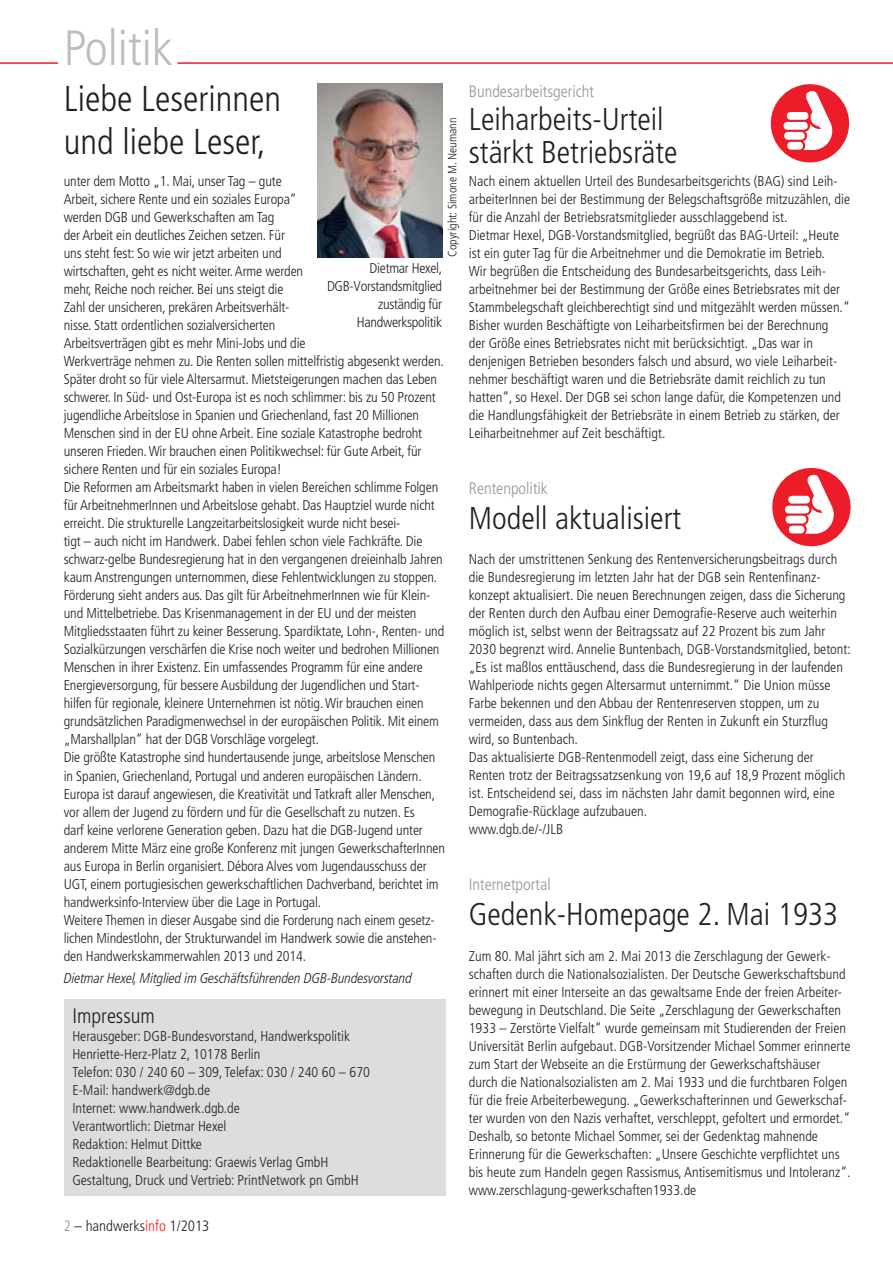
<style>
.page{position:relative;width:893px;height:1263px;background:#fff}
.page>*{position:absolute;margin:0;border:0;box-sizing:border-box;transform-origin:0 0}
.t1{font:300 condensed 49.5px "Frutiger LT Std";color:#bbbdc0}
.t2{font:300 condensed 36px/43.2px "Frutiger LT Std";color:#231f20}
.t3{font:300 condensed 31.5px/33px "Frutiger LT Std";color:#231f20}
.t4{font:300 condensed 21px "Frutiger LT Std";color:#231f20}
.t5{font:300 condensed 16.5px "Frutiger LT Std";color:#939598}
.t6{font:300 condensed 15px "Frutiger LT Std";color:#231f20}
.t7{font:300 condensed 14.25px/18px "Frutiger LT Std";color:#231f20}
.t8{font:300 condensed 14.25px/18px "Frutiger LT Std";letter-spacing:-.02em;color:#231f20;text-align:right}
.t9{font:italic 300 condensed 14.25px "Frutiger LT Pro";letter-spacing:-.01em;color:#231f20}
.t10{font:300 condensed 12px "Frutiger LT Std";color:#231f20}
.s1{color:#939598}
.s2{color:#ed1c29}
</style>
<div class="page">
<hr style="left:178px;top:62px;width:715px;height:2px;background:#ed1c29">
<hr style="left:0;top:62px;width:58px;height:2px;background:#ed1c29">
<img style="left:317px;top:84px;width:125px;height:173px">
<div style="left:64px;top:999px;width:381px;height:196px;background:#dcddde"></div>
<div style="left:771px;top:84px;width:78px;height:78px;background:#ed1c29;border-radius:50%"></div>
<svg style="left:784px;top:89px;width:48px;height:61px"></svg>
<div style="left:772px;top:468px;width:79px;height:78px;background:#ed1c29;border-radius:50%"></div>
<svg style="left:785px;top:473px;width:49px;height:61px"></svg>
<h1 class="t1" style="left:64px;top:24px;width:111px">Politik</h1>
<h2 class="t2" style="left:64px;top:79px;width:219px">Liebe Leserinnen und liebe Leser,</h2>
<p class="t7" style="left:64px;top:173px;width:383px">unter dem Motto „1. Mai, unser Tag – gute<br>Arbeit, sichere Rente und ein soziales Europa“<br>werden DGB und Gewerkschaften am Tag<br>der Arbeit ein deutliches Zeichen setzen. Für<br>uns steht fest: So wie wir jetzt arbeiten und<br>wirtschaften, geht es nicht weiter. Arme werden<br>mehr, Reiche noch reicher. Bei uns steigt die<br>Zahl der unsicheren, prekären Arbeitsverhält-<br>nisse. Statt ordentlichen sozialversicherten<br>Arbeitsverträgen gibt es mehr Mini-Jobs und die<br>Werkverträge nehmen zu. Die Renten sollen mittelfristig abgesenkt werden.<br>Später droht so für viele Altersarmut. Mietsteigerungen machen das Leben schwerer. In Süd- und Ost-Europa ist es noch schlimmer: bis zu 50 Prozent jugendliche Arbeitslose in Spanien und Griechenland, fast 20 Millionen Menschen sind in der EU ohne Arbeit. Eine soziale Katastrophe bedroht unseren Frieden. Wir brauchen einen Politikwechsel: für Gute Arbeit, für sichere Renten und für ein soziales Europa!<br>Die Reformen am Arbeitsmarkt haben in vielen Bereichen schlimme Folgen für ArbeitnehmerInnen und Arbeitslose gehabt. Das Hauptziel wurde nicht erreicht. Die strukturelle Langzeitarbeitslosigkeit wurde nicht besei-<br>tigt – auch nicht im Handwerk. Dabei fehlen schon viele Fachkräfte. Die schwarz-gelbe Bundesregierung hat in den vergangenen dreieinhalb Jahren kaum Anstrengungen unternommen, diese Fehlentwicklungen zu stoppen.<br>Förderung sieht anders aus. Das gilt für ArbeitnehmerInnen wie für Klein&shy;und Mittelbetriebe. Das Krisenmanagement in der EU und der meisten Mitgliedsstaaten führt zu keiner Besserung. Spardiktate, Lohn-, Renten- und Sozialkürzungen verschärfen die Krise noch weiter und bedrohen Millionen Menschen in ihrer Existenz. Ein umfassendes Programm für eine andere Energieversorgung, für bessere Ausbildung der Jugendlichen und Start&shy;hilfen für regionale, kleinere Unternehmen ist nötig. Wir brauchen einen grundsätzlichen Paradigmenwechsel in der europäischen Politik. Mit einem „Marshallplan“ hat der DGB Vorschläge vorgelegt.<br>Die größte Katastrophe sind hundertausende junge, arbeitslose Menschen in Spanien, Griechenland, Portugal und anderen europäischen Ländern.<br>Europa ist darauf angewiesen, die Kreativität und Tatkraft aller Menschen, vor allem der Jugend zu fördern und für die Gesellschaft zu nutzen. Es<br>darf keine verlorene Generation geben. Dazu hat die DGB-Jugend unter anderem Mitte März eine große Konferenz mit jungen GewerkschafterInnen aus Europa in Berlin organisiert. Débora Alves vom Jugendausschuss der UGT, einem portugiesischen gewerkschaftlichen Dachverband, berichtet im handwerksinfo-Interview über die Lage in Portugal.<br>Weitere Themen in dieser Ausgabe sind die Forderung nach einem gesetz&shy;lichen Mindestlohn, der Strukturwandel im Handwerk sowie die anstehen&shy;den Handwerkskammerwahlen 2013 und 2014.</p>
<p class="t9" style="left:64px;top:972px;width:350px">Dietmar Hexel, Mitglied im Geschäftsführenden DGB-Bundesvorstand</p>
<p class="t10" style="left:447px;top:257px;width:141px;rotate:-90deg">Copyright: Simone M. Neumann</p>
<p class="t8" style="left:327px;top:260px;width:117px">Dietmar Hexel,<br>DGB-Vorstandsmitglied zuständig für<br>Handwerkspolitik</p>
<h3 class="t4" style="left:72px;top:1006px;width:84px">Impressum</h3>
<p class="t7" style="left:72px;top:1028px;width:299px">Herausgeber: DGB-Bundesvorstand, Handwerkspolitik Henriette-Herz-Platz 2, 10178 Berlin<br>Telefon: 030 / 240 60 – 309, Telefax: 030 / 240 60 – 670<br>E-Mail: handwerk@dgb.de<br>Internet: www.handwerk.dgb.de<br>Verantwortlich: Dietmar Hexel<br>Redaktion: Helmut Dittke<br>Redaktionelle Bearbeitung: Graewis Verlag GmbH Gestaltung, Druck und Vertrieb: PrintNetwork pn GmbH</p>
<p class="t6" style="left:64px;top:1218px;width:147px"><span class="s1">2</span> – handwerks<span class="s2">info</span> 1/2013</p>
<p class="t5" style="left:469px;top:83px;width:127px">Bundesarbeitsgericht</p>
<h3 class="t3" style="left:469px;top:104px;width:210px">Leiharbeits-Urteil stärkt Betriebsräte</h3>
<p class="t7" style="left:469px;top:173px;width:383px">Nach einem aktuellen Urteil des Bundesarbeitsgerichts (BAG) sind Leih&shy;arbeiterInnen bei der Bestimmung der Belegschaftsgröße mitzuzählen, die für die Anzahl der Betriebsratsmitglieder ausschlaggebend ist.<br>Dietmar Hexel, DGB-Vorstandsmitglied, begrüßt das BAG-Urteil: „Heute ist ein guter Tag für die Arbeitnehmer und die Demokratie im Betrieb.<br>Wir begrüßen die Entscheidung des Bundesarbeitsgerichts, dass Leih&shy;arbeitnehmer bei der Bestimmung der Größe eines Betriebsrates mit der Stammbelegschaft gleichberechtigt sind und mitgezählt werden müssen.“ Bisher wurden Beschäftigte von Leiharbeitsfirmen bei der Berechnung<br>der Größe eines Betriebsrates nicht mit berücksichtigt. „Das war in denjenigen Betrieben besonders falsch und absurd, wo viele Leiharbeit&shy;nehmer beschäftigt waren und die Betriebsräte damit reichlich zu tun hatten“, so Hexel. Der DGB sei schon lange dafür, die Kompetenzen und die Handlungsfähigkeit der Betriebsräte in einem Betrieb zu stärken, der Leiharbeitnehmer auf Zeit beschäftigt.</p>
<p class="t5" style="left:469px;top:480px;width:81px">Rentenpolitik</p>
<h3 class="t3" style="left:469px;top:503px;width:214px">Modell aktualisiert</h3>
<p class="t7" style="left:469px;top:551px;width:384px">Nach der umstrittenen Senkung des Rentenversicherungsbeitrags durch die Bundesregierung im letzten Jahr hat der DGB sein Renten finanz&shy;konzept aktualisiert. Die neuen Berechnungen zeigen, dass die Sicherung der Renten durch den Aufbau einer Demografie-Reserve auch weiterhin möglich ist, selbst wenn der Beitragssatz auf 22 Prozent bis zum Jahr 2030 begrenzt wird. Annelie Buntenbach, DGB-Vorstandsmitglied, betont: „Es ist maßlos enttäuschend, dass die Bundesregierung in der laufenden Wahlperiode nichts gegen Altersarmut unternimmt.“ Die Union müsse Farbe bekennen und den Abbau der Renten reserven stoppen, um zu vermeiden, dass aus dem Sinkflug der Renten in Zukunft ein Sturzflug wird, so Buntenbach.<br>Das aktualisierte DGB-Rentenmodell zeigt, dass eine Sicherung der Renten trotz der Beitragssatzsenkung von 19,6 auf 18,9 Prozent möglich ist. Entscheidend sei, dass im nächsten Jahr damit begonnen wird, eine Demografie-Rücklage aufzubauen.<br>www.dgb.de/-/JLB</p>
<p class="t5" style="left:469px;top:876px;width:83px">Internetportal</p>
<h3 class="t3" style="left:469px;top:899px;width:371px">Gedenk-Homepage 2. Mai 1933</h3>
<p class="t7" style="left:469px;top:947px;width:383px">Zum 80. Mal jährt sich am 2. Mai 2013 die Zerschlagung der Gewerk&shy;schaften durch die Nationalsozialisten. Der Deutsche Gewerkschaftsbund erinnert mit einer Interseite an das gewaltsame Ende der freien Arbeiter&shy;bewegung in Deutschland. Die Seite „Zerschlagung der Gewerkschaften 1933 – Zerstörte Vielfalt“ wurde gemeinsam mit Studierenden der Freien Universität Berlin aufgebaut. DGB-Vorsitzender Michael Sommer erinnerte zum Start der Webseite an die Erstürmung der Gewerkschaftshäuser durch die Nationalsozialisten am 2. Mai 1933 und die furchtbaren Folgen für die freie Arbeiterbewegung. „Gewerkschafterinnen und Gewerkschaf&shy;ter wurden von den Nazis verhaftet, verschleppt, gefoltert und ermordet.“ Deshalb, so betonte Michael Sommer, sei der Gedenktag mahnende Erinnerung für die Gewerkschaften: „Unsere Geschichte verpflichtet uns bis heute zum Handeln gegen Rassismus, Antisemitismus und Intoleranz“. www.zerschlagung-gewerkschaften1933.de</p>
</div>
